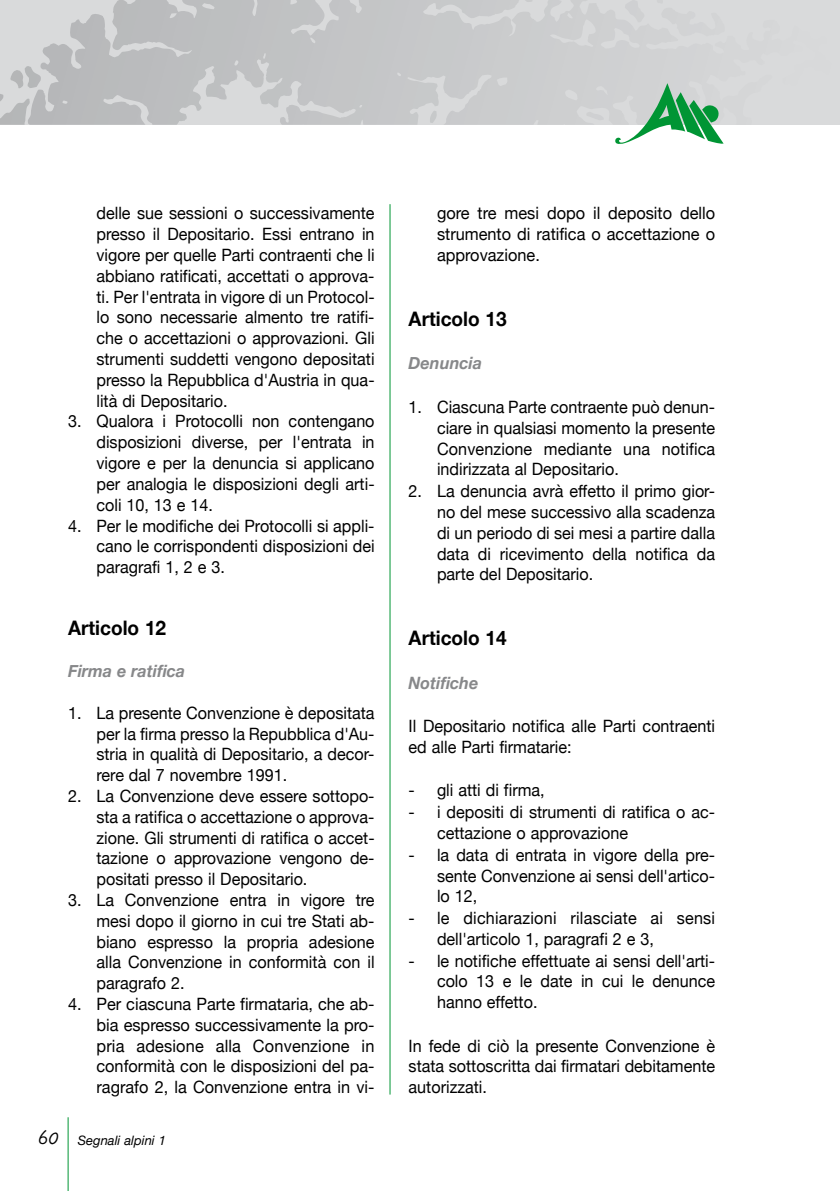
<style>
.page{position:relative;width:840px;height:1191px;background:#fff}
.page>*{position:absolute;margin:0;border:0;box-sizing:border-box;transform-origin:0 0}
.t1{font:700 20px "Helvetica Neue";color:#000;scale:.95 1}
.t2{font:17px/20.8px "Helvetica Neue";color:#000;text-align:justify;scale:.95 1}
.t3{font:17px/20.8px "Helvetica Neue";color:#000;text-align:justify;scale:.96 1}
.t4{font:italic 700 17px "Helvetica Neue";color:#87888a;scale:.95 1}
.t5{font:italic 13px "Helvetica Neue";color:#000}
.s1{font-family:"Friday";font-style:normal;font-size:22px}
</style>
<div class="page">
<svg style="left:0;top:0;width:839px;height:125px;background:#cacbcd"></svg>
<svg style="left:422px;top:0;width:240px;height:36px;background:#cfd0d2"></svg>
<svg style="left:613px;top:83px;width:110px;height:61px"></svg>
<hr style="left:839px;top:0;width:1px;height:125px;background:#d9dadb">
<hr style="left:68px;top:1117px;width:1px;height:74px;background:#009534">
<hr style="left:389px;top:204px;width:1px;height:890px;background:#009534">
<p class="t2" style="left:96px;top:203px;width:294px">delle sue sessioni o successivamente presso il Depositario. Essi entrano in vigore per quelle Parti contraenti che li abbiano ratificati, accettati o approva&shy;ti. Per l'entrata in vigore di un Protocol&shy;lo sono necessarie almento tre ratifi&shy;che o accettazioni o approvazioni. Gli strumenti suddetti vengono depositati presso la Repubblica d'Austria in qua&shy;lità di Depositario.</p>
<p class="t2" style="left:96px;top:411px;width:294px;text-indent:-28px">3. Qualora i Protocolli non contengano disposizioni diverse, per l'entrata in vigore e per la denuncia si applicano per analogia le disposizioni degli arti&shy;coli 10, 13 e 14.</p>
<p class="t2" style="left:96px;top:515px;width:294px;text-indent:-28px">4. Per le modifiche dei Protocolli si appli&shy;cano le corrispondenti disposizioni dei paragrafi 1, 2 e 3.</p>
<p class="t1" style="left:68px;top:616px;width:105px">Articolo 12</p>
<p class="t4" style="left:68px;top:660px;width:125px">Firma e ratifica</p>
<p class="t2" style="left:96px;top:702px;width:294px;text-indent:-28px">1. La presente Convenzione è depositata per la firma presso la Repubblica d'Au&shy;stria in qualità di Depositario, a decor&shy;rere dal 7 novembre 1991.</p>
<p class="t2" style="left:96px;top:785px;width:294px;text-indent:-28px">2. La Convenzione deve essere sottopo&shy;sta a ratifica o accettazione o approva&shy;zione. Gli strumenti di ratifica o accet&shy;tazione o approvazione vengono de&shy;positati presso il Depositario.</p>
<p class="t2" style="left:96px;top:889px;width:294px;text-indent:-28px">3. La Convenzione entra in vigore tre mesi dopo il giorno in cui tre Stati ab&shy;biano espresso la propria adesione alla Convenzione in conformità con il paragrafo 2.</p>
<p class="t3" style="left:96px;top:993px;width:291px;text-indent:-28px">4. Per ciascuna Parte firmataria, che ab&shy;bia espresso successivamente la pro&shy;pria adesione alla Convenzione in conformità con le disposizioni del pa&shy;ragrafo 2, la Convenzione entra in vi-</p>
<p class="t5" style="left:38px;top:1132px;width:129px"><span class="s1">60</span> Segnali alpini 1</p>
<p class="t3" style="left:437px;top:203px;width:291px">gore tre mesi dopo il deposito dello strumento di ratifica o accettazione o approvazione.</p>
<p class="t1" style="left:408px;top:306px;width:105px">Articolo 13</p>
<p class="t4" style="left:408px;top:353px;width:79px">Denuncia</p>
<p class="t2" style="left:437px;top:396px;width:294px;text-indent:-28px">1. Ciascuna Parte contraente può denun&shy;ciare in qualsiasi momento la presente Convenzione mediante una notifica indirizzata al Depositario.</p>
<p class="t2" style="left:437px;top:480px;width:294px;text-indent:-28px">2. La denuncia avrà effetto il primo gior&shy;no del mese successivo alla scadenza di un periodo di sei mesi a partire dalla data di ricevimento della notifica da parte del Depositario.</p>
<p class="t1" style="left:408px;top:626px;width:105px">Articolo 14</p>
<p class="t4" style="left:408px;top:672px;width:75px">Notifiche</p>
<p class="t2" style="left:408px;top:715px;width:324px">Il Depositario notifica alle Parti contraenti ed alle Parti firmatarie:</p>
<p class="t2" style="left:408px;top:780px;width:145px">- gli atti di firma,</p>
<p class="t2" style="left:437px;top:801px;width:294px;text-indent:-28px">- i depositi di strumenti di ratifica o ac&shy;cettazione o approvazione</p>
<p class="t2" style="left:437px;top:844px;width:294px;text-indent:-28px">- la data di entrata in vigore della pre&shy;sente Convenzione ai sensi dell'artico&shy;lo 12,</p>
<p class="t2" style="left:437px;top:907px;width:294px;text-indent:-28px">- le dichiarazioni rilasciate ai sensi dell'articolo 1, paragrafi 2 e 3,</p>
<p class="t2" style="left:437px;top:950px;width:294px;text-indent:-28px">- le notifiche effettuate ai sensi dell'arti&shy;colo 13 e le date in cui le denunce hanno effetto.</p>
<p class="t2" style="left:408px;top:1035px;width:324px">In fede di ciò la presente Convenzione è stata sottoscritta dai firmatari debitamente autorizzati.</p>
</div>
